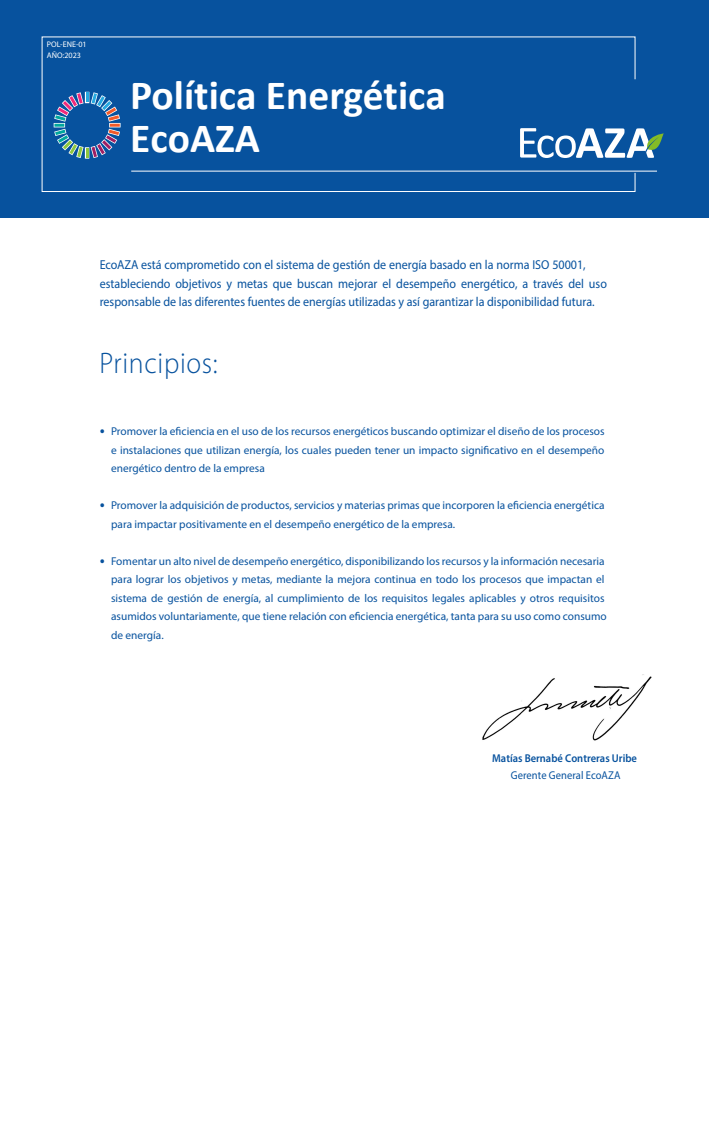
<style>
.page{position:relative;width:709px;height:1134px;background:#fff}
.page>*{position:absolute;margin:0;border:0;box-sizing:border-box;transform-origin:0 0}
.t1{font:700 41.6px/42.7px "Calibri";color:#fff}
.t2{font:300 29.8px "Myriad Pro";letter-spacing:.025em;color:#07529e;scale:.93 1}
.t3{font:13px/18.5px "Myriad Pro";color:#07529e;scale:.93 1}
.t4{font:11.3px/18.5px "Myriad Pro";color:#07529e}
.t5{font:600 11.3px "Myriad Pro";color:#07529e;scale:.93 1}
.t6{font:11.3px "Myriad Pro";color:#07529e;scale:.93 1}
.t7{font:8.1px/10.4px "Myriad Pro";color:#fff}
.s1{font-weight:300;font-size:22px}
</style>
<div class="page">
<div style="left:0;top:0;width:709px;height:218px;background:#07529e"></div>
<svg style="left:42px;top:36px;width:593px;height:156px"></svg>
<hr style="left:131px;top:171px;width:526px;height:1px;background:#fff">
<svg style="left:53px;top:91px;width:68px;height:68px"></svg>
<svg style="left:520px;top:128px;width:143px;height:30px"></svg>
<img style="left:482px;top:676px;width:170px;height:65px">
<p class="t7" style="left:47px;top:39px;width:41px">POL-ENE-01<br>AÑO:2023</p>
<h1 class="t1" style="left:130px;top:72px;width:317px">Política Energética<br>EcoAZA</h1>
<p class="t3" style="left:100px;top:256px;width:547px">EcoAZA está comprometido con el sistema de gestión de energía basado en la norma ISO 50001, estableciendo objetivos y metas que buscan mejorar el desempeño energético, a través del uso responsable de las diferentes fuentes de energías utilizadas y así garantizar la disponibilidad futura.</p>
<h2 class="t2" style="left:99px;top:345px;width:129px">Principios:</h2>
<p class="t4" style="left:111px;top:422px;width:495px;text-align:justify;text-indent:-11px"><span class="s1">•</span> Promover la eficiencia en el uso de los recursos energéticos buscando optimizar el diseño de los procesos e instalaciones que utilizan energía, los cuales pueden tener un impacto significativo en el desempeño energético dentro de la empresa</p>
<p class="t4" style="left:111px;top:496px;width:495px;text-indent:-11px"><span class="s1">•</span> Promover la adquisición de productos, servicios y materias primas que incorporen la eficiencia energética para impactar positivamente en el desempeño energético de la empresa.</p>
<p class="t4" style="left:111px;top:552px;width:497px;text-indent:-11px"><span class="s1">•</span> Fomentar un alto nivel de desempeño energético, disponibilizando los recursos y la información necesaria para lograr los objetivos y metas, mediante la mejora continua en todo los procesos que impactan el sistema de gestión de energía, al cumplimiento de los requisitos legales aplicables y otros requisitos asumidos voluntariamente, que tiene relación con eficiencia energética, tanta para su uso como consumo de energía.</p>
<p class="t5" style="left:492px;top:751px;width:157px">Matías Bernabé Contreras Uribe</p>
<p class="t6" style="left:511px;top:768px;width:119px">Gerente General EcoAZA</p>
</div>
